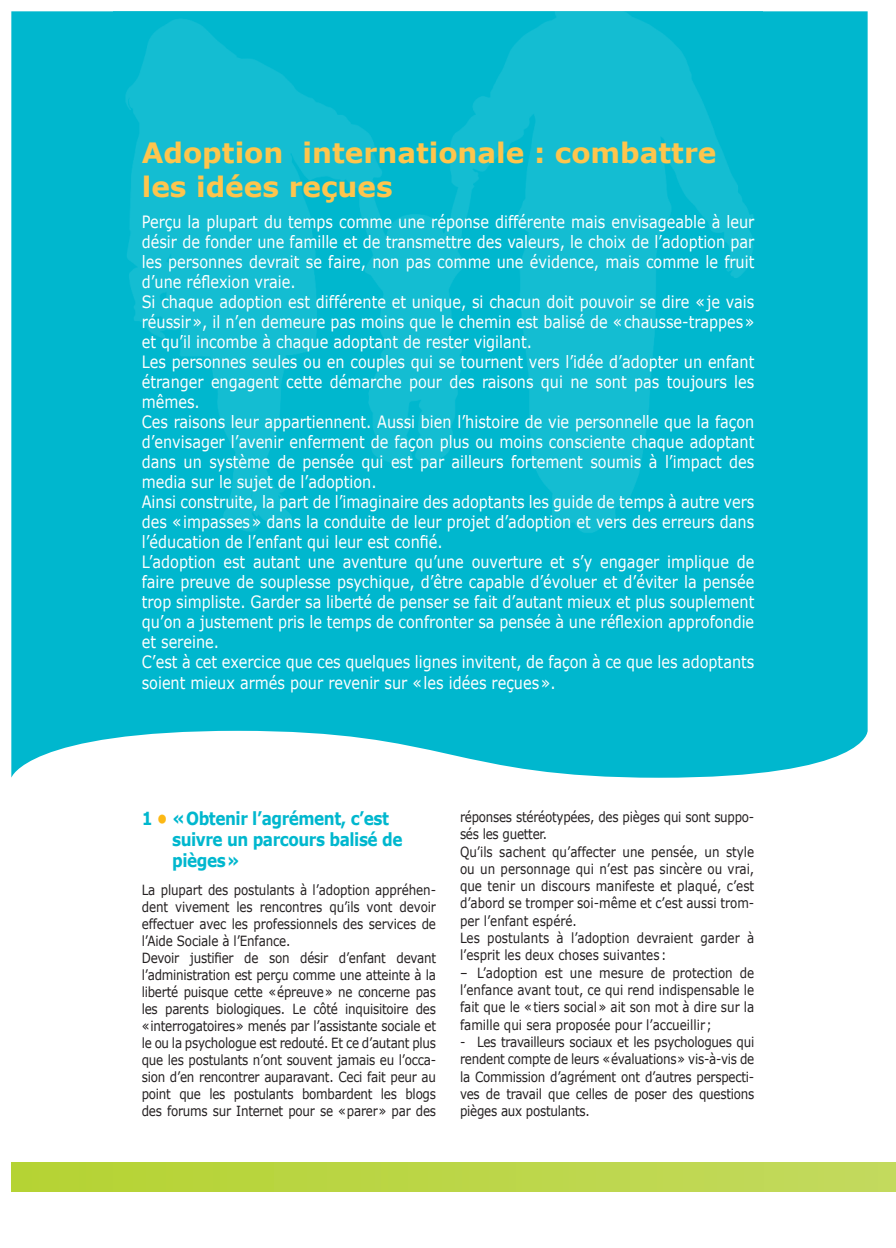
<style>
.page{position:relative;width:896px;height:1248px;background:#fff}
.page>*{position:absolute;margin:0;border:0;box-sizing:border-box;transform-origin:0 0}
.t1{font:700 28px/33.6px "Verdana";color:#fec54d}
.t2{font:700 18px/21px "Verdana";letter-spacing:-.03em;color:#00b7ce;scale:.85 1}
.t3{font:17px/20px "Verdana";color:#fff;scale:.85 1}
.t4{font:14px/17px "Verdana";letter-spacing:-.02em;color:#231f20;text-align:justify;scale:.85 1}
.t5{font:14px/17.4px "Verdana";color:#231f20;scale:.85 1}
.s1{color:#fcb814}
</style>
<div class="page">
<div style="left:11px;top:11px;width:856px;height:766px;background:#00b7ce"></div>
<img style="left:113px;top:11px;width:649px;height:535px">
<div style="left:11px;top:1162px;width:885px;height:29px;background:linear-gradient(to right,#b5d332,#c3da5d)"></div>
<h1 class="t1" style="left:142px;top:135px;width:576px">Adoption internationale : combattre les idées reçues</h1>
<p class="t3" style="left:142px;top:211px;width:722px">Perçu la plupart du temps comme une réponse différente mais envisageable à leur désir de fonder une famille et de transmettre des valeurs, le choix de l’adoption par les personnes devrait se faire, non pas comme une évidence, mais comme le fruit d’une réflexion vraie.<br>Si chaque adoption est différente et unique, si chacun doit pouvoir se dire « je vais réussir », il n’en demeure pas moins que le chemin est balisé de « chausse-trappes » et qu’il incombe à chaque adoptant de rester vigilant.<br>Les personnes seules ou en couples qui se tournent vers l’idée d’adopter un enfant étranger engagent cette démarche pour des raisons qui ne sont pas toujours les mêmes.<br>Ces raisons leur appartiennent. Aussi bien l’histoire de vie personnelle que la façon d’envisager l’avenir enferment de façon plus ou moins consciente chaque adoptant dans un système de pensée qui est par ailleurs fortement soumis à l’impact des media sur le sujet de l’adoption.<br>Ainsi construite, la part de l’imaginaire des adoptants les guide de temps à autre vers des « impasses » dans la conduite de leur projet d’adoption et vers des erreurs dans l’éducation de l’enfant qui leur est confié.<br>L’adoption est autant une aventure qu’une ouverture et s’y engager implique de faire preuve de souplesse psychique, d’être capable d’évoluer et d’éviter la pensée trop simpliste. Garder sa liberté de penser se fait d’autant mieux et plus souplement qu’on a justement pris le temps de confronter sa pensée à une réflexion approfondie et sereine.<br>C’est à cet exercice que ces quelques lignes invitent, de façon à ce que les adoptants soient mieux armés pour revenir sur « les idées reçues ».</p>
<p class="t2" style="left:172px;top:807px;width:272px;text-indent:-30px">1 <span class="s1">•</span> « Obtenir l’agrément, c’est suivre un parcours balisé de pièges »</p>
<p class="t4" style="left:142px;top:881px;width:348px;text-align:left">La plupart des postulants à l’adoption appréhen&shy;dent vivement les rencontres qu’ils vont devoir effectuer avec les professionnels des services de l’Aide Sociale à l’Enfance.<br>Devoir justifier de son désir d’enfant devant l’administration est perçu comme une atteinte à la liberté puisque cette « épreuve » ne concerne pas les parents biologiques. Le côté inquisitoire des « interrogatoires » menés par l’assistante sociale et le ou la psychologue est redouté. Et ce d’autant plus que les postulants n’ont souvent jamais eu l’occa&shy;sion d’en rencontrer auparavant. Ceci fait peur au point que les postulants bombardent les blogs des forums sur Internet pour se « parer » par des</p>
<p class="t5" style="left:460px;top:807px;width:348px">réponses stéréotypées, des pièges qui sont suppo&shy;sés les guetter.<br>Qu’ils sachent qu’affecter une pensée, un style ou un personnage qui n’est pas sincère ou vrai, que tenir un discours manifeste et plaqué, c’est d’abord se tromper soi-même et c’est aussi trom&shy;per l’enfant espéré.<br>Les postulants à l’adoption devraient garder à l’esprit les deux choses suivantes :</p>
<p class="t4" style="left:460px;top:963px;width:348px">– L’adoption est une mesure de protection de l’enfance avant tout, ce qui rend indispensable le fait que le « tiers social » ait son mot à dire sur la famille qui sera proposée pour l’accueillir ;</p>
<p class="t4" style="left:460px;top:1032px;width:348px">- Les travailleurs sociaux et les psychologues qui rendent compte de leurs « évaluations » vis-à-vis de la Commission d’agrément ont d’autres perspecti&shy;ves de travail que celles de poser des questions pièges aux postulants.</p>
</div>
